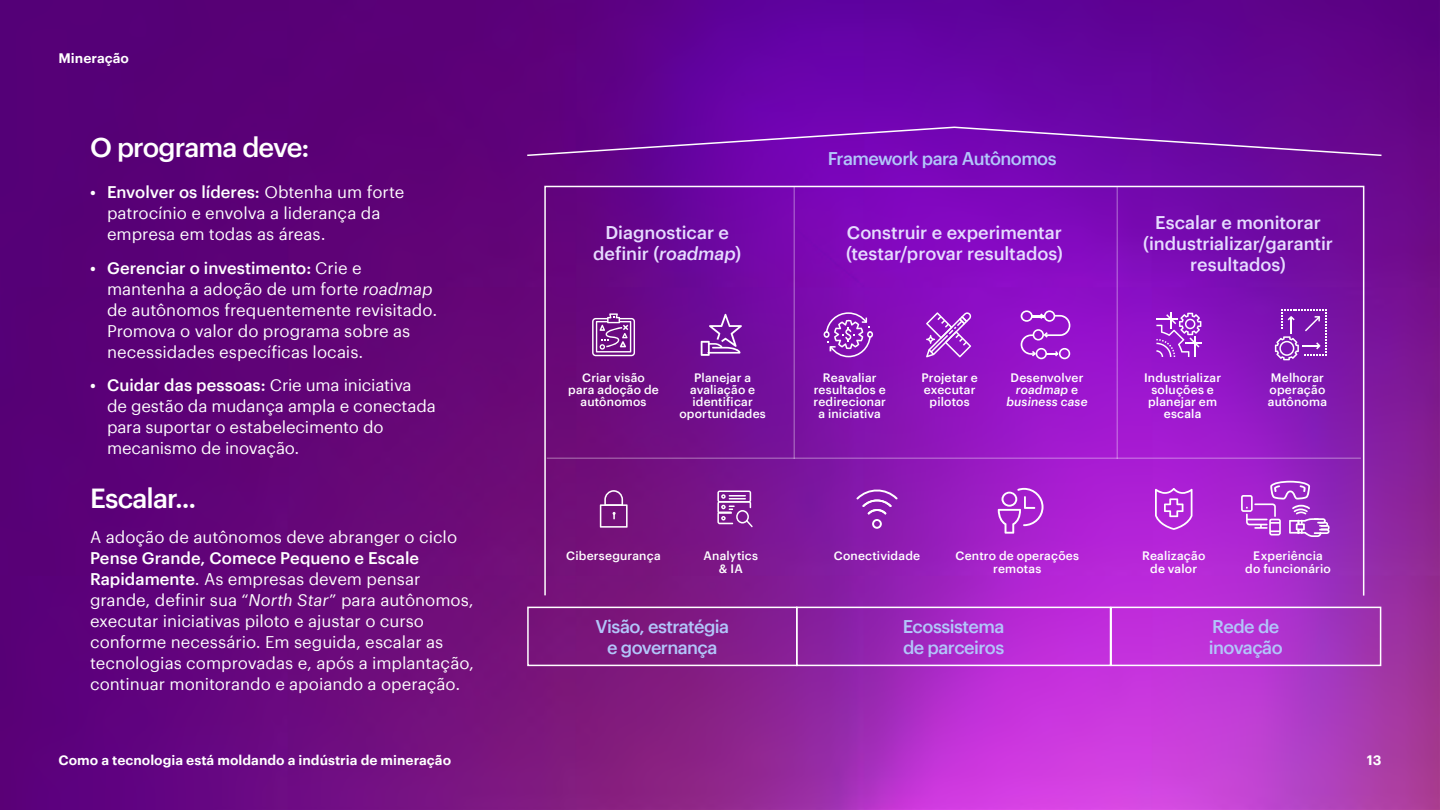
<style>
.page{position:relative;width:1440px;height:810px;background:#fff}
.page>*{position:absolute;margin:0;border:0;box-sizing:border-box;transform-origin:0 0}
.t1{font:500 27px "Graphik";letter-spacing:-.035em;color:#fff}
.t2{font:500 18px/21px "Graphik";letter-spacing:-.005em;color:#e6dcff;text-align:center}
.t3{font:500 18px/21px "Graphik";letter-spacing:-.035em;color:#b2c6fa}
.t4{font:16.5px/21px "Graphik";color:#fff}
.t5{font:600 13.5px "Graphik";color:#fff}
.t6{font:500 12px/12px "Graphik";letter-spacing:.01em;color:#fff;text-align:center}
.t7{font:italic 500 12px/12px "Graphik";letter-spacing:.01em;color:#fff;text-align:center}
.s1{font-weight:500}
.s2{font-style:italic}
.s3{font-style:normal}
</style>
<div class="page">
<img style="left:0;top:0;width:1440px;height:810px">
<div style="left:544px;top:186px;width:820px;height:410px;border:2px solid #fff"></div>
<div style="left:527px;top:607px;width:271px;height:59px;border:2px solid #fff"></div>
<div style="left:796px;top:607px;width:315px;height:59px;border:2px solid #fff"></div>
<div style="left:1110px;top:607px;width:271px;height:59px;border:2px solid #fff"></div>
<hr style="left:547px;top:457px;width:814px;height:2px;background:#fff">
<hr style="left:794px;top:186px;width:1px;height:273px;background:#fff">
<hr style="left:1117px;top:186px;width:1px;height:273px;background:#fff">
<svg style="left:600px;top:490px;width:28px;height:38px"></svg>
<svg style="left:717px;top:491px;width:36px;height:36px"></svg>
<svg style="left:856px;top:489px;width:42px;height:40px;background:#9a3cb8"></svg>
<svg style="left:998px;top:488px;width:46px;height:46px;background:#b648d5"></svg>
<svg style="left:1155px;top:488px;width:37px;height:42px;background:#c153df"></svg>
<svg style="left:1241px;top:481px;width:89px;height:56px;background:#af4cd1"></svg>
<svg style="left:592px;top:313px;width:43px;height:43px"></svg>
<svg style="left:701px;top:314px;width:41px;height:42px;background:#8d41af"></svg>
<svg style="left:824px;top:312px;width:49px;height:45px;background:#9b41c1"></svg>
<svg style="left:1021px;top:310px;width:49px;height:49px;background:#a83fd4"></svg>
<svg style="left:1156px;top:313px;width:45px;height:44px"></svg>
<svg style="left:1275px;top:309px;width:52px;height:51px;background:#923fbc"></svg>
<svg style="left:926px;top:312px;width:45px;height:45px;background:#a749cf"></svg>
<svg style="left:526px;top:126px;width:857px;height:31px;background:#7210a6"></svg>
<p class="t5" style="left:58px;top:48px;width:72px">Mineração</p>
<h1 class="t1" style="left:90px;top:127px;width:221px">O programa deve:</h1>
<p class="t4" style="left:107px;top:180px;width:299px;text-indent:-17px"><span class="s1">• Envolver os líderes:</span> Obtenha um forte patrocínio e envolva a liderança da empresa em todas as áreas.</p>
<p class="t4" style="left:107px;top:256px;width:332px;text-indent:-17px"><span class="s1">• Gerenciar o investimento:</span> Crie e mantenha a adoção de um forte <span class="s2">roadmap </span>de autônomos frequentemente revisitado.<br>Promova o valor do programa sobre as necessidades específicas locais.</p>
<p class="t4" style="left:107px;top:374px;width:331px;text-indent:-17px"><span class="s1">• Cuidar das pessoas:</span> Crie uma iniciativa<br>de gestão da mudança ampla e conectada para suportar o estabelecimento do mecanismo de inovação.</p>
<h1 class="t1" style="left:90px;top:478px;width:108px">Escalar...</h1>
<p class="t4" style="left:90px;top:525px;width:369px">A adoção de autônomos deve abranger o ciclo</p>
<p class="t4" style="left:90px;top:546px;width:386px"><span class="s1">Pense Grande, Comece Pequeno e Escale Rapidamente</span>. As empresas devem pensar grande, definir sua “<span class="s2">North Star</span>” para autônomos, executar iniciativas piloto e ajustar o curso conforme necessário. Em seguida, escalar as tecnologias comprovadas e, após a implantação, continuar monitorando e apoiando a operação.</p>
<p class="t3" style="left:828px;top:146px;width:231px">Framework para Autônomos</p>
<p class="t2" style="left:593px;top:221px;width:150px">Diagnosticar e definir (<span class="s2">roadmap</span>)</p>
<p class="t2" style="left:846px;top:221px;width:218px;text-align:left">Construir e experimentar (testar/provar resultados)</p>
<p class="t2" style="left:1143px;top:210px;width:191px">Escalar e monitorar (industrializar/garantir resultados)</p>
<p class="t6" style="left:568px;top:371px;width:92px">Criar visão para adoção de autônomos</p>
<p class="t6" style="left:679px;top:371px;width:88px">Planejar a avaliação e identificar oportunidades</p>
<p class="t6" style="left:813px;top:371px;width:74px">Reavaliar resultados e redirecionar a iniciativa</p>
<p class="t6" style="left:921px;top:371px;width:58px">Projetar e executar pilotos</p>
<p class="t7" style="left:1006px;top:371px;width:83px"><span class="s3">Desenvolver </span>roadmap <span class="s3">e </span>business case</p>
<p class="t6" style="left:1144px;top:371px;width:79px">Industrializar soluções e planejar em escala</p>
<p class="t6" style="left:1268px;top:371px;width:61px;text-align:left">Melhorar operação autônoma</p>
<p class="t6" style="left:956px;top:548px;width:125px;line-height:13.5px">Centro de operações remotas</p>
<p class="t6" style="left:566px;top:548px;width:96px">Cibersegurança</p>
<p class="t6" style="left:704px;top:548px;width:56px;line-height:13.5px">Analytics &amp; IA</p>
<p class="t6" style="left:834px;top:548px;width:88px">Conectividade</p>
<p class="t6" style="left:1142px;top:548px;width:65px;line-height:13.5px">Realização de valor</p>
<p class="t6" style="left:1245px;top:548px;width:87px;line-height:13.5px">Experiência do funcionário</p>
<p class="t3" style="left:595px;top:615px;width:135px;text-align:center">Visão, estratégia e governança</p>
<p class="t3" style="left:903px;top:615px;width:103px">Ecossistema de parceiros</p>
<p class="t3" style="left:1209px;top:615px;width:75px">Rede de inovação</p>
<p class="t5" style="left:58px;top:750px;width:394px">Como a tecnologia está moldando a indústria de mineração</p>
<p class="t5" style="left:1367px;top:750px;width:16px">13</p>
</div>
